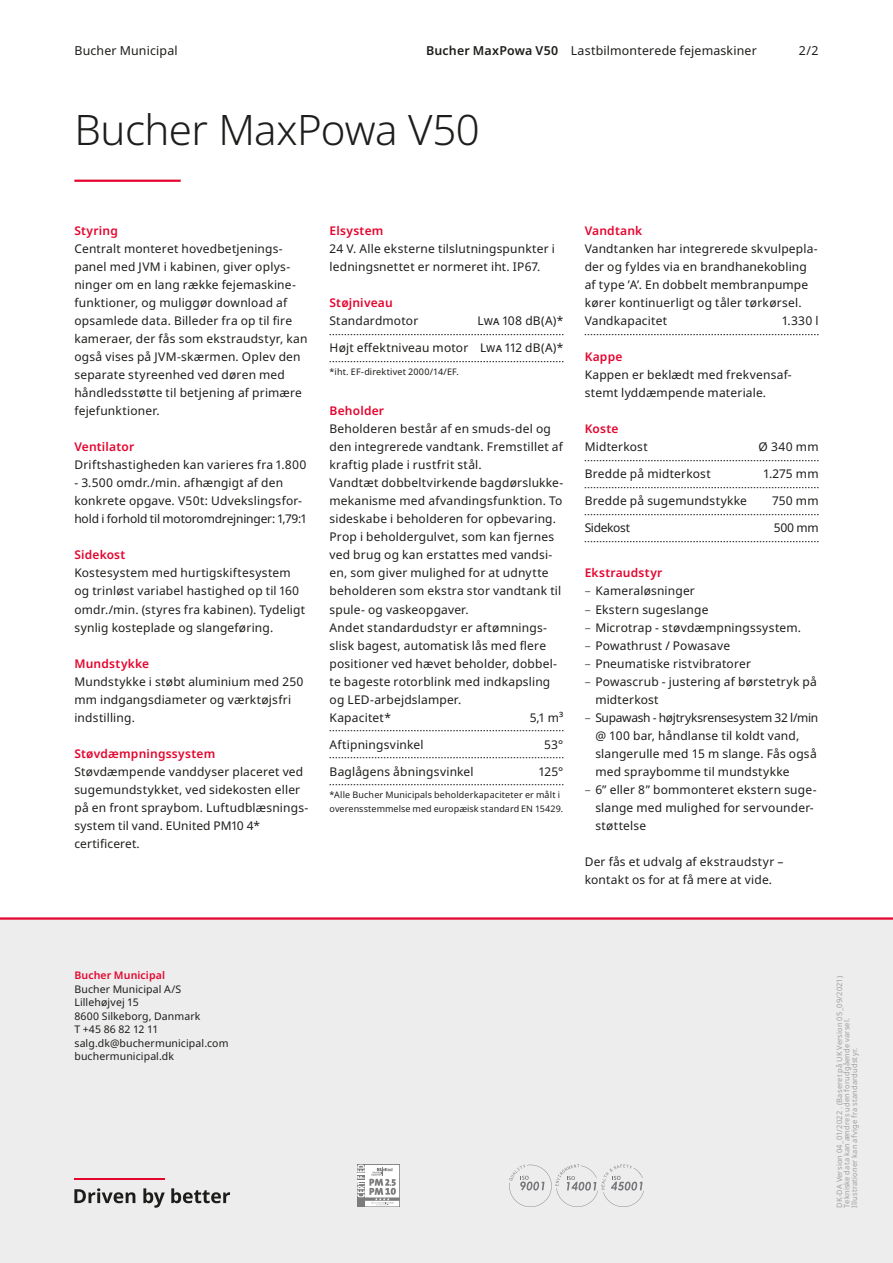
<style>
.page{position:relative;width:893px;height:1263px;background:#fff}
.page>*{position:absolute;margin:0;border:0;box-sizing:border-box;transform-origin:0 0}
.t1{font:300 42px "Noto Sans";letter-spacing:-.015em;color:#1d1d1b}
.t2{font:12.3px "Noto Sans";letter-spacing:.015em;color:#1d1d1b}
.t3{font:12px/18px "Noto Sans";letter-spacing:.015em;color:#1d1d1b}
.t4{font:600 12px "Noto Sans";letter-spacing:.015em;color:#e4042e}
.t5{font:12px "Noto Sans";letter-spacing:-.025em;color:#1d1d1b}
.t6{font:10.5px/13.5px "Noto Sans";letter-spacing:.01em;color:#1d1d1b}
.t7{font:600 10.5px "Noto Sans";letter-spacing:.01em;color:#e4042e}
.t8{font:9px/13.5px "Noto Sans";letter-spacing:.015em;color:#1d1d1b}
.t9{font:7.5px/7.5px "Noto Sans";letter-spacing:.02em;color:#9e9f9f}
.s1{font-weight:600}
.s2{font-weight:300}
</style>
<div class="page">
<div style="left:0;top:918px;width:893px;height:345px;background:#ededed"></div>
<hr style="left:0;top:917px;width:893px;height:3px;background:#e4042e">
<hr style="left:74px;top:180px;width:107px;height:2px;background:#e4042e">
<svg style="left:330px;top:334px;width:233px;height:1px"></svg>
<svg style="left:330px;top:361px;width:233px;height:1px"></svg>
<svg style="left:330px;top:730px;width:233px;height:1px"></svg>
<svg style="left:330px;top:757px;width:233px;height:1px"></svg>
<svg style="left:330px;top:784px;width:233px;height:1px"></svg>
<svg style="left:585px;top:334px;width:234px;height:1px"></svg>
<svg style="left:585px;top:460px;width:234px;height:1px"></svg>
<svg style="left:585px;top:487px;width:234px;height:1px"></svg>
<svg style="left:585px;top:514px;width:234px;height:1px"></svg>
<svg style="left:585px;top:541px;width:234px;height:1px"></svg>
<svg style="left:509px;top:1164px;width:135px;height:43px"></svg>
<div style="left:357px;top:1164px;width:43px;height:43px;border:1px solid #7f7e81"></div>
<div style="left:357px;top:1164px;width:8px;height:43px;background:#7c7c7c"></div>
<svg style="left:357px;top:1164px;width:43px;height:42px"></svg>
<svg style="left:74px;top:1188px;width:61px;height:15px"></svg>
<svg style="left:143px;top:1188px;width:22px;height:20px"></svg>
<svg style="left:171px;top:1188px;width:59px;height:15px"></svg>
<hr style="left:74px;top:1178px;width:91px;height:2px;background:#e4042e">
<p class="t2" style="left:74px;top:42px;width:105px">Bucher Municipal</p>
<p class="t2" style="left:426px;top:42px;width:332px"><span class="s1">Bucher MaxPowa V50</span> Lastbilmonterede fejemaskiner</p>
<p class="t2" style="left:799px;top:42px;width:21px">2/2</p>
<h1 class="t1" style="left:74px;top:101px;width:407px">Bucher MaxPowa V50</h1>
<p class="t4" style="left:74px;top:223px;width:45px">Styring</p>
<p class="t3" style="left:74px;top:240px;width:235px">Centralt monteret hovedbetjenings&shy;panel med JVM i kabinen, giver oplys&shy;ninger om en lang række fejemaskine&shy;funktioner, og muliggør download af opsamlede data. Billeder fra op til fire kameraer, der fås som ekstraudstyr, kan også vises på JVM-skærmen. Oplev den separate styreenhed ved døren med håndledsstøtte til betjening af primære fejefunktioner.</p>
<p class="t4" style="left:74px;top:439px;width:61px">Ventilator</p>
<p class="t3" style="left:74px;top:456px;width:233px">Driftshastigheden kan varieres fra 1.800</p>
<p class="t3" style="left:74px;top:474px;width:234px">- 3.500 omdr./min. afhængigt af den konkrete opgave. V50t: Udvekslingsfor&shy;hold i forhold til motoromdrejninger: 1,79:1</p>
<p class="t4" style="left:74px;top:547px;width:53px">Sidekost</p>
<p class="t3" style="left:74px;top:564px;width:232px">Kostesystem med hurtigskiftesystem og trinløst variabel hastighed op til 160 omdr./min. (styres fra kabinen). Tydeligt synlig kosteplade og slangeføring.</p>
<p class="t4" style="left:74px;top:655px;width:76px">Mundstykke</p>
<p class="t3" style="left:74px;top:672px;width:231px">Mundstykke i støbt aluminium med 250 mm indgangsdiameter og værktøjsfri indstilling.</p>
<p class="t4" style="left:74px;top:745px;width:142px">Støvdæmpningssystem</p>
<p class="t3" style="left:74px;top:762px;width:235px">Støvdæmpende vanddyser placeret ved sugemundstykket, ved sidekosten eller på en front spraybom. Luftudblæsnings&shy;system til vand. EUnited PM10 4* certificeret.</p>
<p class="t4" style="left:330px;top:223px;width:55px">Elsystem</p>
<p class="t3" style="left:330px;top:240px;width:227px">24 V. Alle eksterne tilslutningspunkter i ledningsnettet er normeret iht. IP67.</p>
<p class="t4" style="left:330px;top:295px;width:65px">Støjniveau</p>
<p class="t3" style="left:330px;top:312px;width:90px">Standardmotor</p>
<p class="t3" style="left:478px;top:312px;width:87px">Lwa 108 dB(A)*</p>
<p class="t3" style="left:330px;top:339px;width:235px">Højt effektniveau motor Lwa 112 dB(A)*</p>
<p class="t8" style="left:330px;top:365px;width:131px">*iht. EF-direktivet 2000/14/EF.</p>
<p class="t4" style="left:330px;top:403px;width:56px">Beholder</p>
<p class="t3" style="left:330px;top:420px;width:235px">Beholderen består af en smuds-del og den integrerede vandtank. Fremstillet af kraftig plade i rustfrit stål.<br>Vandtæt dobbeltvirkende bagdørslukke&shy;mekanisme med afvandingsfunktion. To sideskabe i beholderen for opbevaring.<br>Prop i beholdergulvet, som kan fjernes ved brug og kan erstattes med vandsi&shy;en, som giver mulighed for at udnytte beholderen som ekstra stor vandtank til spule- og vaskeopgaver.<br>Andet standardudstyr er aftømnings&shy;slisk bagest, automatisk lås med flere positioner ved hævet beholder, dobbel&shy;te bageste rotorblink med indkapsling og LED-arbejdslamper.<br>Kapacitet*</p>
<p class="t3" style="left:530px;top:708px;width:35px">5,1 m³</p>
<p class="t3" style="left:330px;top:735px;width:96px">Aftipningsvinkel</p>
<p class="t3" style="left:544px;top:735px;width:21px">53°</p>
<p class="t3" style="left:330px;top:762px;width:146px">Baglågens åbningsvinkel</p>
<p class="t3" style="left:539px;top:762px;width:26px">125°</p>
<p class="t8" style="left:330px;top:788px;width:235px">*Alle Bucher Municipals beholderkapaciteter er målt i overensstemmelse med europæisk standard EN 15429.</p>
<p class="t4" style="left:585px;top:223px;width:59px">Vandtank</p>
<p class="t3" style="left:585px;top:240px;width:235px">Vandtanken har integrerede skvulpepla&shy;der og fyldes via en brandhanekobling af type ’A’. En dobbelt membranpumpe kører kontinuerligt og tåler tørkørsel.<br>Vandkapacitet</p>
<p class="t3" style="left:782px;top:312px;width:38px">1.330 l</p>
<p class="t4" style="left:585px;top:349px;width:39px">Kappe</p>
<p class="t3" style="left:585px;top:366px;width:209px">Kappen er beklædt med frekvensaf&shy;stemt lyddæmpende materiale.</p>
<p class="t4" style="left:585px;top:421px;width:35px">Koste</p>
<p class="t3" style="left:585px;top:438px;width:64px">Midterkost</p>
<p class="t3" style="left:759px;top:438px;width:61px">Ø 340 mm</p>
<p class="t3" style="left:585px;top:465px;width:127px">Bredde på midterkost</p>
<p class="t3" style="left:764px;top:465px;width:56px">1.275 mm</p>
<p class="t3" style="left:585px;top:492px;width:164px">Bredde på sugemundstykke</p>
<p class="t3" style="left:772px;top:492px;width:48px">750 mm</p>
<p class="t5" style="left:585px;top:520px;width:47px">Sidekost</p>
<p class="t3" style="left:774px;top:519px;width:46px">500 mm</p>
<p class="t4" style="left:585px;top:565px;width:79px">Ekstraudstyr</p>
<p class="t3" style="left:585px;top:582px;width:112px"><span class="s2">–</span> Kameraløsninger</p>
<p class="t3" style="left:585px;top:600px;width:125px"><span class="s2">–</span> Ekstern sugeslange</p>
<p class="t3" style="left:585px;top:618px;width:218px"><span class="s2">–</span> Microtrap - støvdæmpningssystem.</p>
<p class="t3" style="left:585px;top:636px;width:147px"><span class="s2">–</span> Powathrust / Powasave</p>
<p class="t3" style="left:585px;top:654px;width:168px"><span class="s2">–</span> Pneumatiske ristvibratorer</p>
<p class="t3" style="left:595px;top:672px;width:223px;text-indent:-11px"><span class="s2">–</span> Powascrub - justering af børstetryk på midterkost</p>
<p class="t3" style="left:595px;top:708px;width:224px;text-indent:-11px"><span class="s2">–</span> Supawash - højtryksrensesystem 32 l/min @ 100 bar, håndlanse til koldt vand, slangerulle med 15 m slange. Fås også med spraybomme til mundstykke</p>
<p class="t3" style="left:595px;top:780px;width:223px;text-indent:-11px"><span class="s2">–</span> 6” eller 8” bommonteret ekstern suge&shy;slange med mulighed for servounder&shy;støttelse</p>
<p class="t3" style="left:585px;top:852px;width:200px">Der fås et udvalg af ekstraudstyr – kontakt os for at få mere at vide.</p>
<p class="t7" style="left:74px;top:968px;width:92px">Bucher Municipal</p>
<p class="t6" style="left:74px;top:982px;width:156px">Bucher Municipal A/S<br>Lillehøjvej 15<br>8600 Silkeborg, Danmark<br>T +45 86 82 12 11 salg.dk@buchermunicipal.com buchermunicipal.dk</p>
<p class="t9" style="left:836px;top:1208px;width:233px;rotate:-90deg">DK-DA Version 04_01/2022 . (Baseret på UK Version 05_09/2021)<br>Tekniske data kan ændres uden forudgående varsel.<br>Illustrationer kan afvige fra standardudstyr.</p>
</div>
